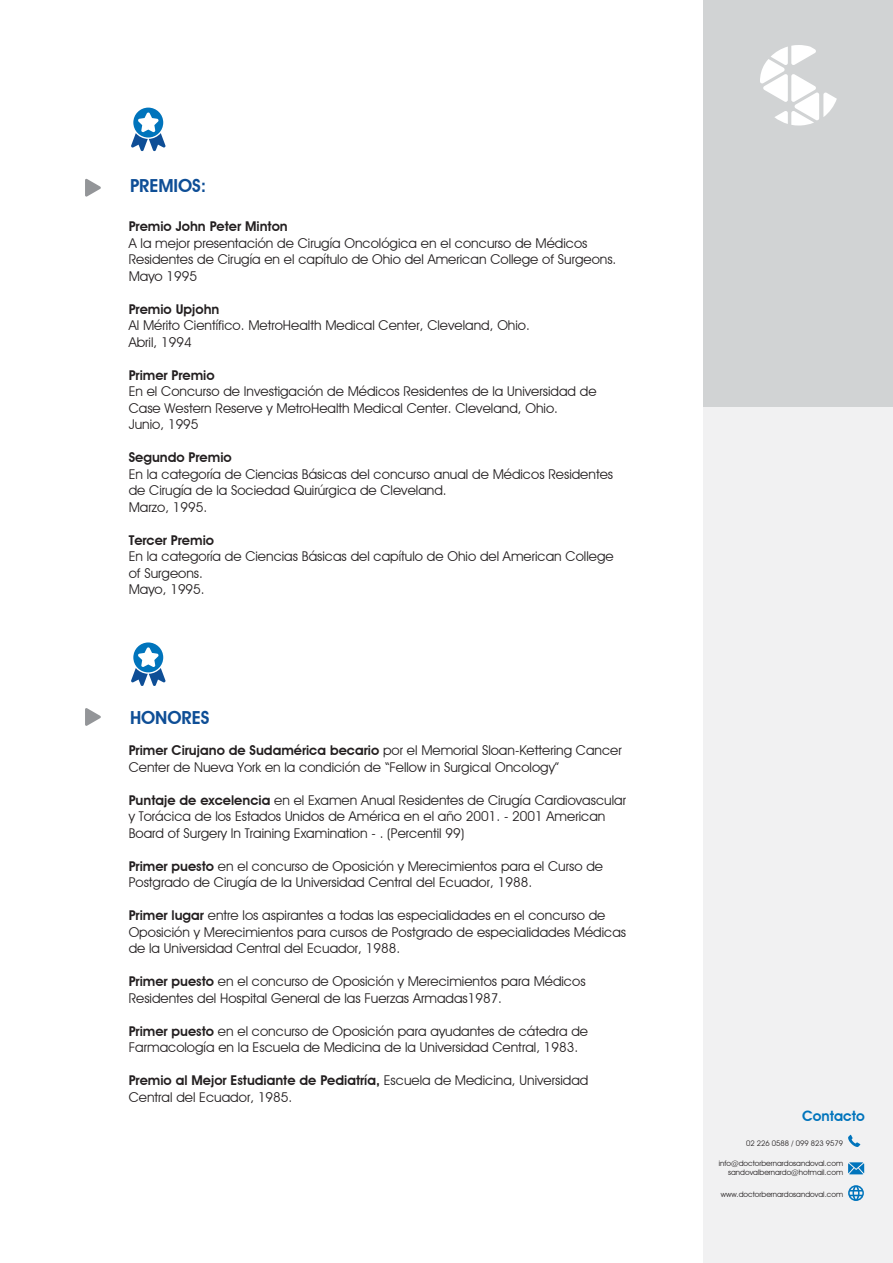
<style>
.page{position:relative;width:893px;height:1263px;background:#fff}
.page>*{position:absolute;margin:0;border:0;box-sizing:border-box;transform-origin:0 0}
.t1{font:600 18px "Avant Garde IT Cby BT";letter-spacing:-.005em;color:#0e4e96}
.t2{font:600 14.25px "Avant Garde IT Cby BT";letter-spacing:-.005em;color:#0074bc}
.t3{font:13.5px/16.5px "Avant Garde IT Cby BT";color:#231f20}
.t4{font:600 13.5px "Avant Garde IT Cby BT";color:#231f20}
.t5{font:7.65px/9.1px "Avant Garde IT Cby BT";color:#231f20;text-align:right}
.s1{font-weight:600}
</style>
<div class="page">
<div style="left:704px;top:0;width:189px;height:1263px;background:#d1d3d4"></div>
<div style="left:704px;top:407px;width:189px;height:856px;background:#f1f1f2"></div>
<svg style="left:760px;top:45px;width:77px;height:81px"></svg>
<svg style="left:131px;top:108px;width:35px;height:43px"></svg>
<svg style="left:131px;top:642px;width:35px;height:44px"></svg>
<svg style="left:848px;top:1135px;width:12px;height:12px"></svg>
<svg style="left:848px;top:1185px;width:16px;height:16px"></svg>
<svg style="left:848px;top:1162px;width:16px;height:12px"></svg>
<svg style="left:85px;top:179px;width:16px;height:18px"></svg>
<svg style="left:85px;top:708px;width:16px;height:18px"></svg>
<h1 class="t1" style="left:130px;top:175px;width:78px">PREMIOS:</h1>
<p class="t4" style="left:129px;top:218px;width:161px">Premio John Peter Minton</p>
<p class="t3" style="left:129px;top:235px;width:489px">A la mejor presentación de Cirugía Oncológica en el concurso de Médicos<br>Residentes de Cirugía en el capítulo de Ohio del American College of Surgeons.<br>Mayo 1995</p>
<p class="t4" style="left:129px;top:301px;width:92px">Premio Upjohn</p>
<p class="t3" style="left:129px;top:317px;width:403px">Al Mérito Científico. MetroHealth Medical Center, Cleveland, Ohio.<br>Abril, 1994</p>
<p class="t4" style="left:129px;top:367px;width:87px">Primer Premio</p>
<p class="t3" style="left:129px;top:383px;width:469px">En el Concurso de Investigación de Médicos Residentes de la Universidad de<br>Case Western Reserve y MetroHealth Medical Center. Cleveland, Ohio.<br>Junio, 1995</p>
<p class="t4" style="left:129px;top:449px;width:105px">Segundo Premio</p>
<p class="t3" style="left:129px;top:466px;width:486px">En la categoría de Ciencias Básicas del concurso anual de Médicos Residentes de Cirugía de la Sociedad Quirúrgica de Cleveland.<br>Marzo, 1995.</p>
<p class="t4" style="left:129px;top:532px;width:87px">Tercer Premio</p>
<p class="t3" style="left:129px;top:548px;width:486px">En la categoría de Ciencias Básicas del capítulo de Ohio del American College of Surgeons.<br>Mayo, 1995.</p>
<h1 class="t1" style="left:130px;top:707px;width:81px">HONORES</h1>
<p class="t3" style="left:129px;top:742px;width:495px"><span class="s1">Primer Cirujano de Sudamérica becario</span> por el Memorial Sloan-Kettering Cancer<br>Center de Nueva York en la condición de “Fellow in Surgical Oncology”</p>
<p class="t3" style="left:129px;top:792px;width:499px"><span class="s1">Puntaje de excelencia</span> en el Examen Anual Residentes de Cirugía Cardiovascular y Torácica de los Estados Unidos de América en el año 2001. - 2001 American<br>Board of Surgery In Training Examination - . (Percentil 99)</p>
<p class="t3" style="left:129px;top:858px;width:476px"><span class="s1">Primer puesto</span> en el concurso de Oposición y Merecimientos para el Curso de<br>Postgrado de Cirugía de la Universidad Central del Ecuador, 1988.</p>
<p class="t3" style="left:129px;top:907px;width:499px"><span class="s1">Primer lugar</span> entre los aspirantes a todas las especialidades en el concurso de<br>Oposición y Merecimientos para cursos de Postgrado de especialidades Médicas de la Universidad Central del Ecuador, 1988.</p>
<p class="t3" style="left:129px;top:973px;width:458px"><span class="s1">Primer puesto</span> en el concurso de Oposición y Merecimientos para Médicos<br>Residentes del Hospital General de las Fuerzas Armadas1987.</p>
<p class="t3" style="left:129px;top:1023px;width:461px"><span class="s1">Primer puesto</span> en el concurso de Oposición para ayudantes de cátedra de<br>Farmacología en la Escuela de Medicina de la Universidad Central, 1983.</p>
<p class="t3" style="left:129px;top:1072px;width:461px"><span class="s1">Premio al Mejor Estudiante de Pediatría,</span> Escuela de Medicina, Universidad<br>Central del Ecuador, 1985.</p>
<p class="t2" style="left:802px;top:1108px;width:64px">Contacto</p>
<p class="t5" style="left:746px;top:1138px;width:99px">02 226 0588 / 099 823 9579</p>
<p class="t5" style="left:719px;top:1158px;width:126px">info@doctorbernardosandoval.com sandovalbernardo@hotmail.com</p>
<p class="t5" style="left:721px;top:1190px;width:124px">www.doctorbernardosandoval.com</p>
</div>
